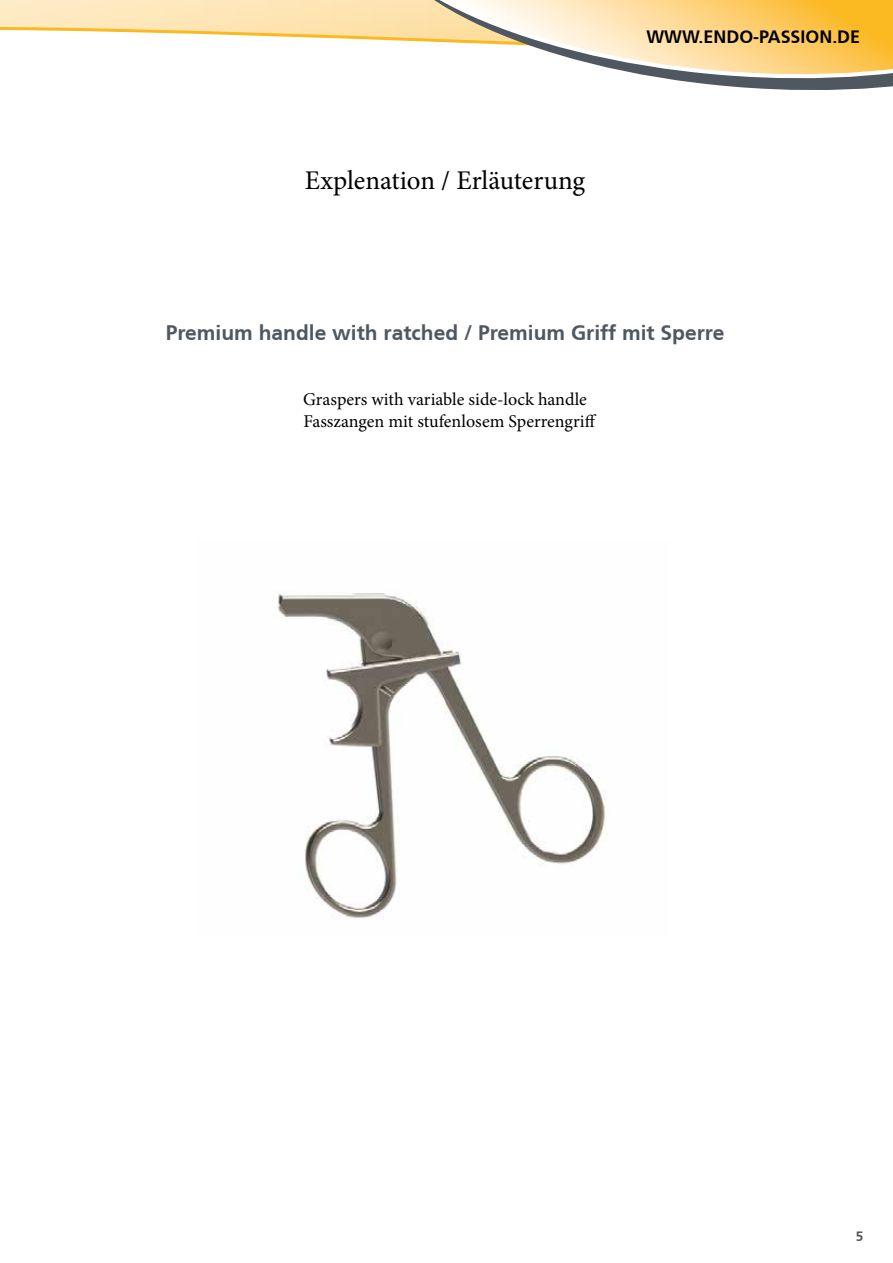
<style>
.page{position:relative;width:893px;height:1263px;background:#fff}
.page>*{position:absolute;margin:0;border:0;box-sizing:border-box;transform-origin:0 0}
.t1{font:27px "Minion Pro";color:#000}
.t2{font:700 21px "Frutiger CE";color:#4f5861}
.t3{font:18px/21.6px "Minion Pro";color:#000}
.t4{font:700 17.85px "Frutiger CE";color:#000}
.t5{font:700 13.5px "Frutiger CE";color:#575756}
</style>
<div class="page">
<svg style="left:0;top:0;width:353px;height:39px;background:#fde6b7"></svg>
<svg style="left:353px;top:0;width:540px;height:90px"></svg>
<img style="left:274px;top:592px;width:333px;height:326px">
<h1 class="t1" style="left:305px;top:162px;width:282px">Explenation / Erläuterung</h1>
<p class="t4" style="left:646px;top:26px;width:215px">WWW.ENDO-PASSION.DE</p>
<p class="t2" style="left:166px;top:320px;width:560px">Premium handle with ratched / Premium Griff mit Sperre</p>
<p class="t3" style="left:303px;top:389px;width:295px">Graspers with variable side-lock handle<br>Fasszangen mit stufenlosem Sperrengriff</p>
<p class="t5" style="left:856px;top:1228px;width:9px">5</p>
</div>
